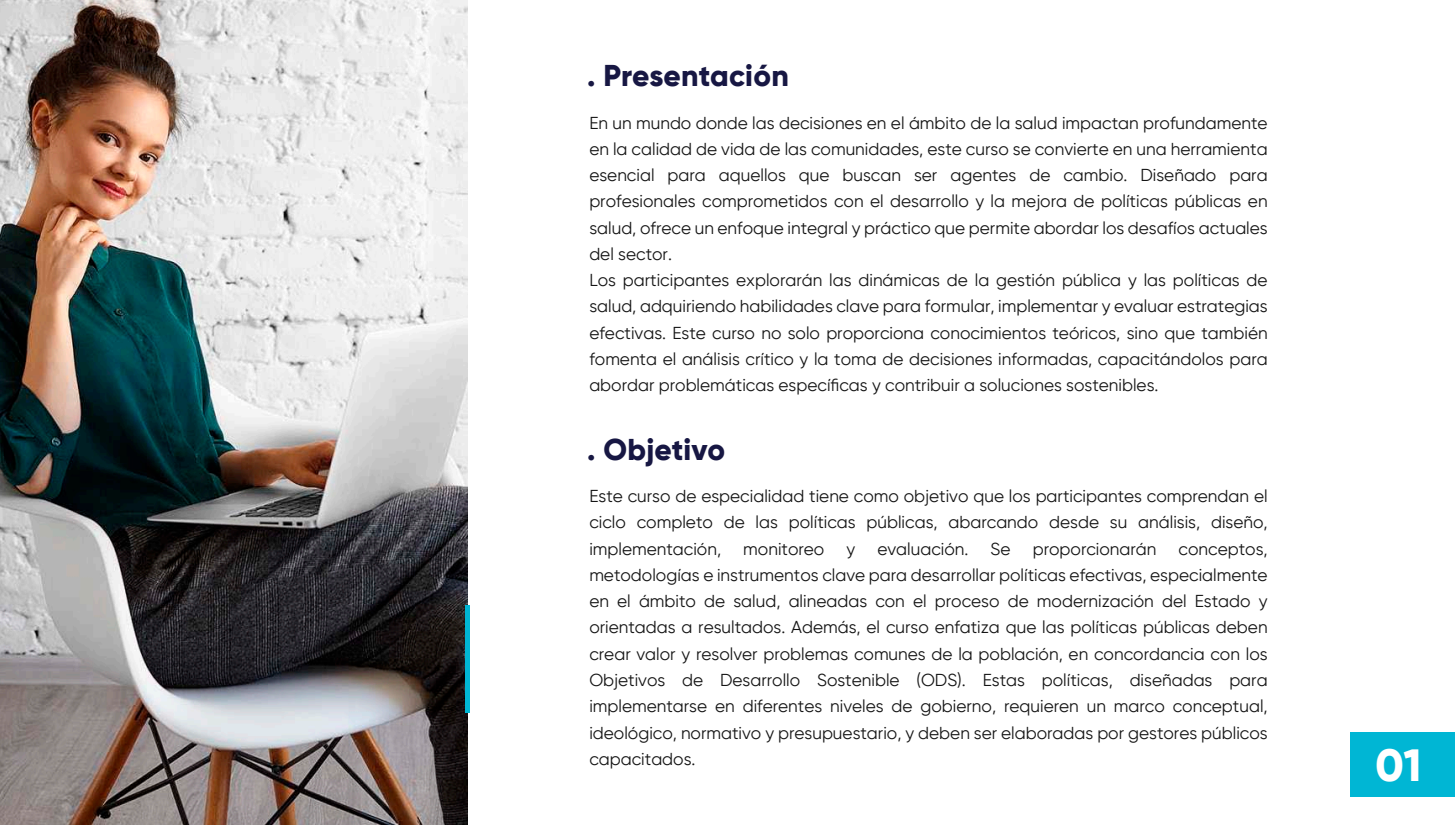
<style>
.page{position:relative;width:1455px;height:825px;background:#fff}
.page>*{position:absolute;margin:0;border:0;box-sizing:border-box;transform-origin:0 0}
.t1{font:800 45px "Gilroy";color:#fff}
.t2{font:800 30px "Gilroy";letter-spacing:.005em;color:#171743}
.t3{font:17.25px/26.2px "Gilroy";color:#151515;text-align:justify}
</style>
<div class="page">
<div style="left:1350px;top:732px;width:105px;height:65px;background:#00b6d4"></div>
<img style="left:0;top:0;width:468px;height:825px">
<div style="left:465px;top:605px;width:5px;height:107px;background:#00b6d4"></div>
<h2 class="t2" style="left:587px;top:56px;width:203px">. Presentación</h2>
<p class="t3" style="left:589px;top:109px;width:680px;text-align:left">En un mundo donde las decisiones en el ámbito de la salud impactan profundamente en la calidad de vida de las comunidades, este curso se convierte en una herramienta esencial para aquellos que buscan ser agentes de cambio. Diseñado para profesionales comprometidos con el desarrollo y la mejora de políticas públicas en salud, ofrece un enfoque integral y práctico que permite abordar los desafíos actuales del sector.<br>Los participantes explorarán las dinámicas de la gestión pública y las políticas de salud, adquiriendo habilidades clave para formular, implementar y evaluar estrategias efectivas. Este curso no solo proporciona conocimientos teóricos, sino que también fomenta el análisis crítico y la toma de decisiones informadas, capacitándolos para abordar problemáticas específicas y contribuir a soluciones sostenibles.</p>
<h2 class="t2" style="left:587px;top:430px;width:140px">. Objetivo</h2>
<p class="t3" style="left:589px;top:483px;width:680px">Este curso de especialidad tiene como objetivo que los participantes comprendan el ciclo completo de las políticas públicas, abarcando desde su análisis, diseño, implementación,</p>
<p class="t3" style="left:743px;top:535px;width:83px">monitoreo</p>
<p class="t3" style="left:847px;top:535px;width:10px">y</p>
<p class="t3" style="left:877px;top:535px;width:93px">evaluación.</p>
<p class="t3" style="left:991px;top:535px;width:22px">Se</p>
<p class="t3" style="left:1033px;top:535px;width:125px">proporcionarán</p>
<p class="t3" style="left:589px;top:535px;width:680px;text-indent:589px">conceptos, metodologías e instrumentos clave para desarrollar políticas efectivas, especialmente en el ámbito de salud, alineadas con el proceso de modernización del Estado y orientadas a resultados. Además, el curso enfatiza que las políticas públicas deben crear valor y resolver problemas comunes de la población, en concordancia con los Objetivos de Desarrollo Sostenible (ODS). Estas políticas, diseñadas para implementarse en diferentes niveles de gobierno, requieren un marco conceptual, ideológico, normativo y presupuestario, y deben ser elaboradas por gestores públicos capacitados.</p>
<h1 class="t1" style="left:1376px;top:737px;width:48px">01</h1>
</div>
